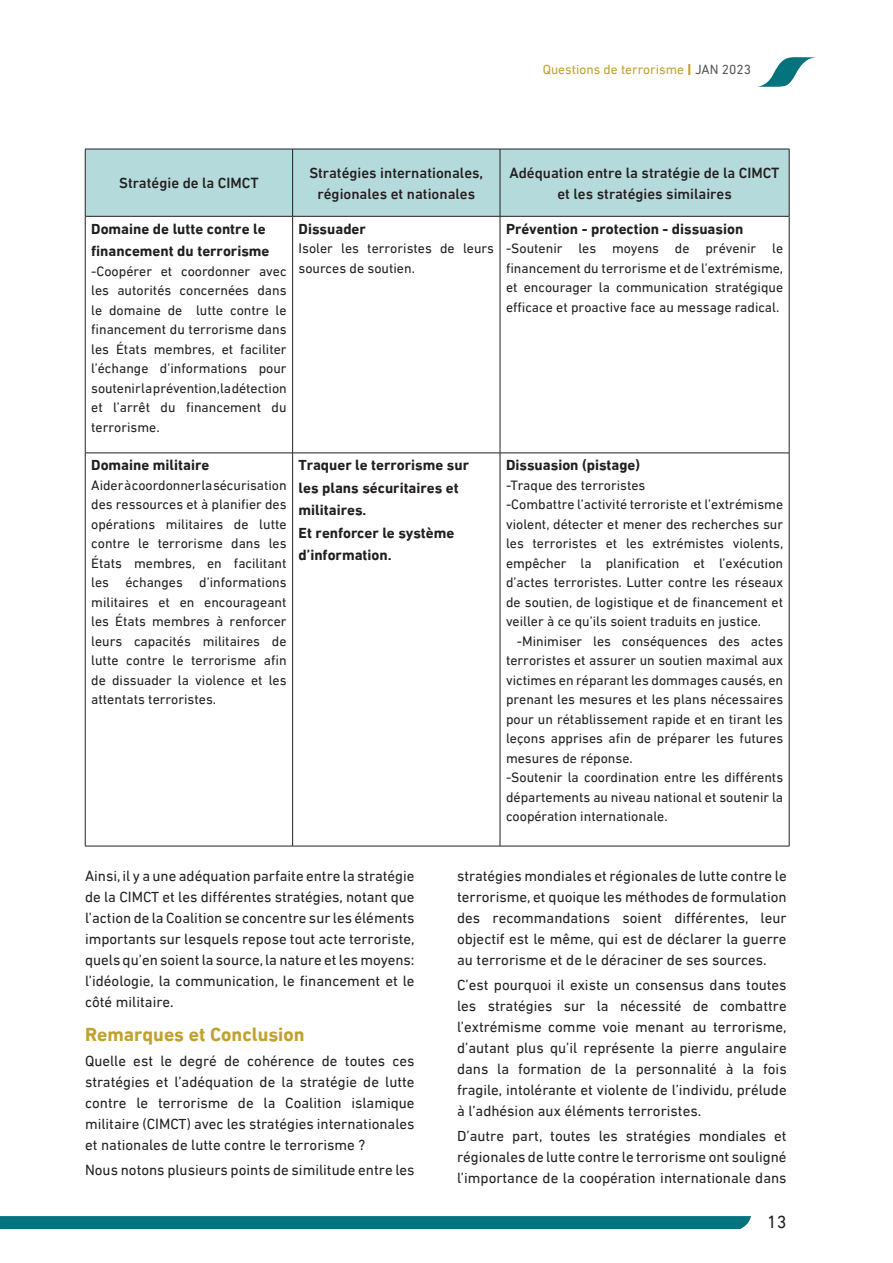
<style>
.page{position:relative;width:893px;height:1263px;background:#fff}
.page>*{position:absolute;margin:0;border:0;box-sizing:border-box;transform-origin:0 0}
.t1{font:700 19.5px "DIN Next LTW23";color:#c1a12d}
.t2{font:18px "DIN Next LTW23";color:#231f20}
.t3{font:15px/21px "DIN Next LTW23";color:#231f20;text-align:justify}
.t4{font:700 15px/22.5px "DIN Next LTW23";color:#231f20}
.t5{font:500 15px/21px "DIN Next LTW23";color:#231f20;text-align:center}
.t6{font:13.95px/19.5px "DIN Next LTW23";color:#231f20;text-align:justify}
.t7{font:13.5px "DIN Next LTW23";color:#c1a12d}
.s1{font-weight:800}
.s2{color:#57585a}
</style>
<div class="page">
<svg style="left:757px;top:57px;width:59px;height:30px"></svg>
<svg style="left:0;top:1216px;width:751px;height:13px"></svg>
<div style="left:86px;top:150px;width:703px;height:66px;background:#b5dadc"></div>
<hr style="left:85px;top:149px;width:208px;height:1px;background:#231f20">
<hr style="left:85px;top:149px;width:1px;height:67px;background:#231f20">
<hr style="left:293px;top:149px;width:207px;height:1px;background:#231f20">
<hr style="left:292px;top:149px;width:1px;height:67px;background:#231f20">
<hr style="left:500px;top:149px;width:289px;height:1px;background:#231f20">
<hr style="left:500px;top:149px;width:1px;height:67px;background:#231f20">
<hr style="left:789px;top:149px;width:1px;height:67px;background:#231f20">
<hr style="left:85px;top:216px;width:208px;height:1px;background:#231f20">
<hr style="left:293px;top:216px;width:207px;height:1px;background:#231f20">
<hr style="left:500px;top:216px;width:289px;height:1px;background:#231f20">
<hr style="left:85px;top:216px;width:1px;height:237px;background:#231f20">
<hr style="left:292px;top:216px;width:1px;height:237px;background:#231f20">
<hr style="left:500px;top:216px;width:1px;height:237px;background:#231f20">
<hr style="left:789px;top:216px;width:1px;height:237px;background:#231f20">
<hr style="left:85px;top:453px;width:208px;height:1px;background:#231f20">
<hr style="left:85px;top:453px;width:1px;height:393px;background:#231f20">
<hr style="left:293px;top:453px;width:207px;height:1px;background:#231f20">
<hr style="left:292px;top:453px;width:1px;height:393px;background:#231f20">
<hr style="left:500px;top:453px;width:289px;height:1px;background:#231f20">
<hr style="left:500px;top:453px;width:1px;height:393px;background:#231f20">
<hr style="left:789px;top:453px;width:1px;height:393px;background:#231f20">
<hr style="left:85px;top:846px;width:208px;height:1px;background:#231f20">
<hr style="left:293px;top:846px;width:207px;height:1px;background:#231f20">
<hr style="left:500px;top:846px;width:289px;height:1px;background:#231f20">
<p class="t7" style="left:543px;top:61px;width:210px">Questions de terrorisme <span class="s1">|</span> <span class="s2">JAN 2023</span></p>
<p class="t5" style="left:119px;top:173px;width:141px">Stratégie de la CIMCT</p>
<p class="t5" style="left:309px;top:162px;width:175px">Stratégies internationales, régionales et nationales</p>
<p class="t5" style="left:510px;top:162px;width:271px">Adéquation entre la stratégie de la CIMCT et les stratégies similaires</p>
<p class="t4" style="left:91px;top:217px;width:180px">Domaine de lutte contre le financement du terrorisme</p>
<p class="t6" style="left:91px;top:261px;width:197px">-Coopérer et coordonner avec les autorités concernées dans le domaine de lutte contre le financement du terrorisme dans les États membres, et faciliter l’échange d’informations pour soutenir la prévention, la détection et l’arrêt du financement du terrorisme.</p>
<p class="t4" style="left:506px;top:217px;width:239px">Prévention - protection - dissuasion</p>
<p class="t6" style="left:506px;top:238px;width:279px">-Soutenir les moyens de prévenir le financement du terrorisme et de l’extrémisme, et encourager la communication stratégique efficace et proactive face au message radical.</p>
<p class="t4" style="left:299px;top:217px;width:69px">Dissuader</p>
<p class="t6" style="left:299px;top:238px;width:197px">Isoler les terroristes de leurs sources de soutien.</p>
<p class="t4" style="left:91px;top:454px;width:120px">Domaine militaire</p>
<p class="t6" style="left:91px;top:475px;width:197px">Aider à coordonner la sécurisation des ressources et à planifier des opérations militaires de lutte contre le terrorisme dans les États membres, en facilitant les échanges d’informations militaires et en encourageant les États membres à renforcer leurs capacités militaires de lutte contre le terrorisme afin de dissuader la violence et les attentats terroristes.</p>
<p class="t4" style="left:299px;top:454px;width:172px">Traquer le terrorisme sur les plans sécuritaires et militaires.<br>Et renforcer le système d’information.</p>
<p class="t4" style="left:506px;top:454px;width:136px">Dissuasion (pistage)</p>
<p class="t6" style="left:506px;top:475px;width:279px;text-align:left">-Traque des terroristes<br>-Combattre l’activité terroriste et l’extrémisme violent, détecter et mener des recherches sur les terroristes et les extrémistes violents, empêcher la planification et l’exécution d’actes terroristes. Lutter contre les réseaux de soutien, de logistique et de financement et veiller à ce qu’ils soient traduits en justice.</p>
<p class="t6" style="left:506px;top:631px;width:279px;text-align:left;text-indent:11px">-Minimiser les conséquences des actes terroristes et assurer un soutien maximal aux victimes en réparant les dommages causés, en prenant les mesures et les plans nécessaires pour un rétablissement rapide et en tirant les leçons apprises afin de préparer les futures mesures de réponse.<br>-Soutenir la coordination entre les différents départements au niveau national et soutenir la coopération internationale.</p>
<p class="t3" style="left:85px;top:865px;width:331px">Ainsi, il y a une adéquation parfaite entre la stratégie de la CIMCT et les différentes stratégies, notant que l’action de la Coalition se concentre sur les éléments importants sur lesquels repose tout acte terroriste, quels qu’en soient la source, la nature et les moyens: l’idéologie, la communication, le financement et le côté militaire.</p>
<h1 class="t1" style="left:85px;top:1022px;width:221px">Remarques et Conclusion</h1>
<p class="t3" style="left:85px;top:1050px;width:331px">Quelle est le degré de cohérence de toutes ces stratégies et l’adéquation de la stratégie de lutte contre le terrorisme de la Coalition islamique militaire (CIMCT) avec les stratégies internationales et nationales de lutte contre le terrorisme ?</p>
<p class="t3" style="left:85px;top:1159px;width:331px">Nous notons plusieurs points de similitude entre les</p>
<p class="t3" style="left:457px;top:865px;width:331px">stratégies mondiales et régionales de lutte contre le terrorisme, et quoique les méthodes de formulation des recommandations soient différentes, leur objectif est le même, qui est de déclarer la guerre au terrorisme et de le déraciner de ses sources.</p>
<p class="t3" style="left:457px;top:974px;width:331px">C’est pourquoi il existe un consensus dans toutes les stratégies sur la nécessité de combattre l’extrémisme comme voie menant au terrorisme, d’autant plus qu’il représente la pierre angulaire dans la formation de la personnalité à la fois fragile, intolérante et violente de l’individu, prélude à l’adhésion aux éléments terroristes.</p>
<p class="t3" style="left:457px;top:1126px;width:331px">D’autre part, toutes les stratégies mondiales et régionales de lutte contre le terrorisme ont souligné l’importance de la coopération internationale dans</p>
<p class="t2" style="left:767px;top:1211px;width:21px">13</p>
</div>
